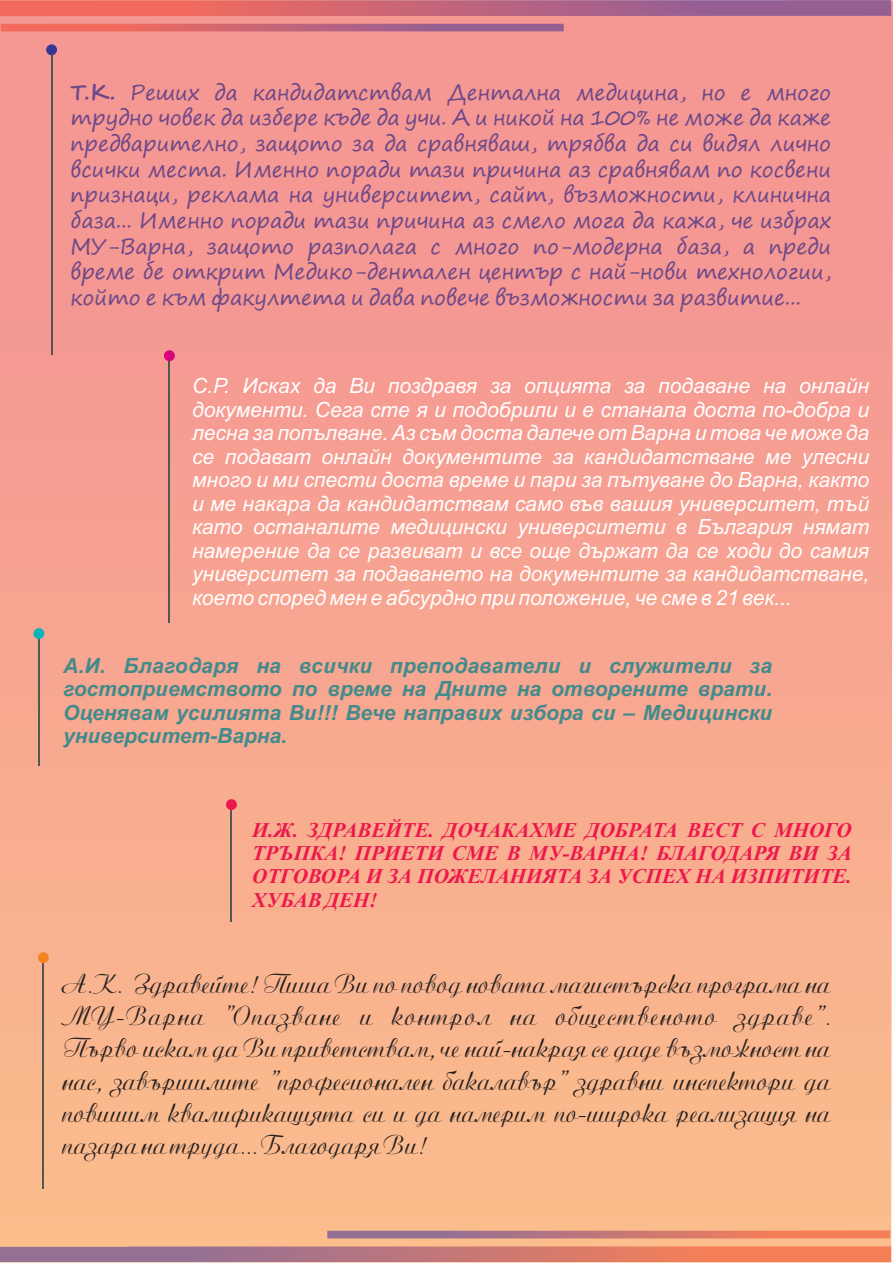
<style>
.page{position:relative;width:893px;height:1263px;background:#fff}
.page>*{position:absolute;margin:0;border:0;box-sizing:border-box;transform-origin:0 0}
.t1{font:27px/32.2px "Ariston";color:#231f20;text-align:justify}
.t2{font:italic 21px/23.4px "Arial";color:#fff;text-align:justify}
.t3{font:21px/25.7px "Segoe Print";color:#6d4989;text-align:justify}
.t4{font:italic 700 21px/23.4px "Arial";color:#438a8c;text-align:justify}
.t5{font:italic 700 21px/23.2px "Times New Roman";color:#ed194d;text-align:justify}
.s1{font-weight:700}
</style>
<div class="page">
<img style="left:0;top:0;width:893px;height:1262px">
<img style="left:0;top:0;width:891px;height:16px">
<img style="left:1px;top:24px;width:563px;height:8px">
<img style="left:0;top:1246px;width:891px;height:16px">
<img style="left:327px;top:1230px;width:563px;height:8px">
<hr style="left:51px;top:50px;width:1px;height:305px;background:#525657">
<div style="left:46px;top:44px;width:11px;height:11px;background:#363695;border-radius:50%"></div>
<hr style="left:169px;top:356px;width:1px;height:267px;background:#525657">
<div style="left:164px;top:350px;width:11px;height:11px;background:#d9057f;border-radius:50%"></div>
<hr style="left:38px;top:633px;width:2px;height:133px;background:#525657">
<div style="left:33px;top:628px;width:11px;height:11px;background:#07b5b9;border-radius:50%"></div>
<hr style="left:231px;top:805px;width:1px;height:117px;background:#525657">
<div style="left:226px;top:799px;width:11px;height:11px;background:#ed194d;border-radius:50%"></div>
<hr style="left:43px;top:958px;width:1px;height:231px;background:#525657">
<div style="left:38px;top:952px;width:11px;height:11px;background:#f58320;border-radius:50%"></div>
<p class="t3" style="left:71px;top:81px;width:762px"><span class="s1">Т.К.</span> Реших да кандидатствам Дентална медицина, но е много трудно човек да избере къде да учи. А и никой на 100% не може да каже предварително, защото за да сравняваш, трябва да си видял лично всички места. Именно поради тази причина аз сравнявам по косвени признаци, реклама на университет, сайт, възможности, клинична база... Именно поради тази причина аз смело мога да кажа, че избрах МУ-Варна, защото разполага с много по-модерна база, а преди време бе открит Медико-дентален център с най-нови технологии, който е към факултета и дава повече възможности за развитие...</p>
<p class="t2" style="left:192px;top:376px;width:679px">С.Р. Исках да Ви поздравя за опцията за подаване на онлайн документи. Сега сте я и подобрили и е станала доста по-добра и лесна за попълване. Аз съм доста далече от Варна и това че може да се подават онлайн документите за кандидатстване ме улесни много и ми спести доста време и пари за пътуване до Варна, както и ме накара да кандидатствам само във вашия университет, тъй като останалите медицински университети в България нямат намерение да се развиват и все още държат да се ходи до самия университет за подаването на документите за кандидатстване, което според мен е абсурдно при положение, че сме в 21 век...</p>
<p class="t4" style="left:63px;top:656px;width:711px">А.И. Благодаря на всички преподаватели и служители за гостоприемството по време на Дните на отворените врати.<br>Оценявам усилията Ви!!! Вече направих избора си – Медицински университет-Варна.</p>
<p class="t5" style="left:252px;top:820px;width:601px">И.Ж. ЗДРАВЕЙТЕ. ДОЧАКАХМЕ ДОБРАТА ВЕСТ С МНОГО ТРЪПКА! ПРИЕТИ СМЕ В МУ-ВАРНА! БЛАГОДАРЯ ВИ ЗА ОТГОВОРА И ЗА ПОЖЕЛАНИЯТА ЗА УСПЕХ НА ИЗПИТИТЕ.<br>ХУБАВ ДЕН!</p>
<p class="t1" style="left:63px;top:971px;width:770px">А.К. Здравейте! Пиша Ви по повод новата магистърска програма на МУ-Варна "Опазване и контрол на общественото здраве".<br>Първо искам да Ви приветствам, че най-накрая се даде възможност на нас, завършилите "професионален бакалавър" здравни инспектори да повишим квалификацията си и да намерим по-широка реализация на пазара на труда... Благодаря Ви!</p>
</div>
